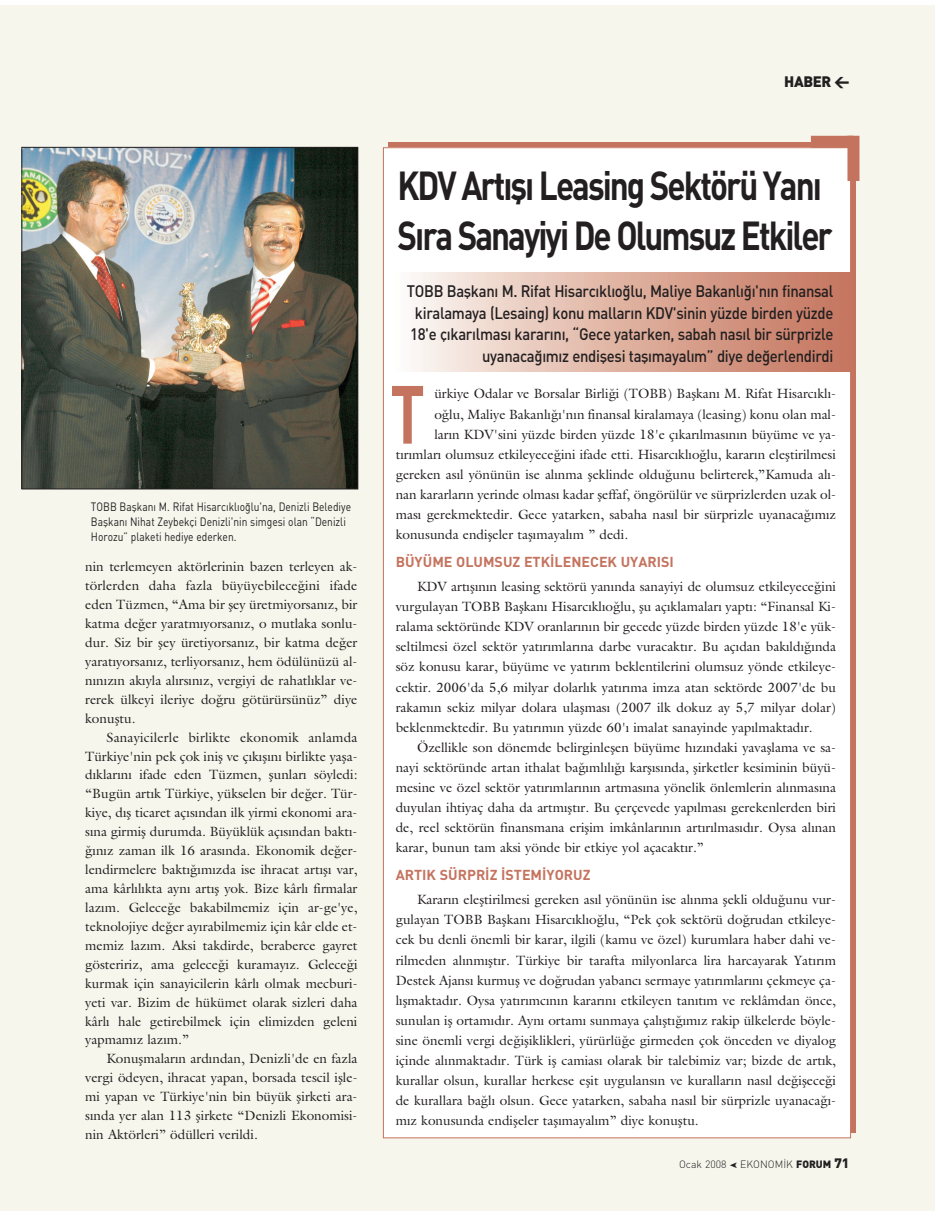
<style>
.page{position:relative;width:935px;height:1211px;background:#fff}
.page>*{position:absolute;margin:0;border:0;box-sizing:border-box;transform-origin:0 0}
.t1{font:81px "DINT Bold";color:#c4735e;scale:.75 1}
.t2{font:39.9px/49.7px "DINT Bold";letter-spacing:-.06em;color:#231f20;scale:.83 1}
.t3{font:16.5px/21.5px "DINT Medium";letter-spacing:-.02em;color:#231f20;text-align:right;scale:.9 1}
.t4{font:15px "DINT Black";letter-spacing:-.03em;color:#231f20}
.t5{font:14.25px "DINT Bold";color:#c4735e}
.t6{font:13.5px/18.9px "Galliard Turk";color:#231f20;text-align:justify}
.t7{font:12px/15px "DINT";color:#231f20;scale:.85 1}
.t8{font:10.5px "DINT Light";color:#231f20}
.s1{font-family:"DINT Black"}
.s2{font-family:"DINT Black";font-size:13.5px}
</style>
<div class="page">
<div style="left:0;top:5px;width:934px;height:1205px;background:#f6f6ed"></div>
<img style="left:24px;top:149px;width:332px;height:338px">
<div style="left:22px;top:147px;width:336px;height:342px;border:1px solid #231f20"></div>
<div style="left:383px;top:148px;width:467px;height:989px;background:#fff"></div>
<div style="left:810px;top:136px;width:43px;height:12px;background:#c4735e"></div>
<div style="left:847px;top:136px;width:12px;height:45px;background:#c4735e"></div>
<div style="left:393px;top:273px;width:459px;height:98px;background:linear-gradient(to right,#fcf8f3,#c37057)"></div>
<p class="t7" style="left:91px;top:500px;width:307px">TOBB Baflkan› M. Rifat Hisarc›kl›o¤lu'na, Denizli Belediye<br>Baflkan› Nihat Zeybekçi Denizli'nin simgesi olan “Denizli<br>Horozu” plaketi hediye ederken.</p>
<p class="t6" style="left:85px;top:558px;width:274px">nin terlemeyen aktörlerinin bazen terleyen ak&shy;törlerden daha fazla büyüyebilece¤ini ifade eden Tüzmen, “Ama bir fley üretmiyorsan›z, bir katma de¤er yaratm›yorsan›z, o mutlaka sonlu&shy;dur. Siz bir fley üretiyorsan›z, bir katma de¤er yarat›yorsan›z, terliyorsan›z, hem ödülünüzü al&shy;n›n›z›n ak›yla al›rs›n›z, vergiyi de rahatl›klar ve&shy;rerek ülkeyi ileriye do¤ru götürürsünüz” diye konufltu.</p>
<p class="t6" style="left:85px;top:729px;width:274px;text-indent:21px">Sanayicilerle birlikte ekonomik anlamda Türkiye'nin pek çok inifl ve ç›k›fl›n› birlikte yafla&shy;d›klar›n› ifade eden Tüzmen, flunlar› söyledi: “Bugün art›k Türkiye, yükselen bir de¤er. Tür&shy;kiye, d›fl ticaret aç›s›ndan ilk yirmi ekonomi ara&shy;s›na girmifl durumda. Büyüklük aç›s›ndan bakt›- ¤›n›z zaman ilk 16 aras›nda. Ekonomik de¤er&shy;lendirmelere bakt›¤›m›zda ise ihracat art›fl› var, ama kârl›l›kta ayn› art›fl yok. Bize kârl› firmalar laz›m. Gelece¤e bakabilmemiz için ar-ge'ye, teknolojiye de¤er ay›rabilmemiz için kâr elde et&shy;memiz laz›m. Aksi takdirde, beraberce gayret gösteririz, ama gelece¤i kuramay›z. Gelece¤i kurmak için sanayicilerin kârl› olmak mecburi&shy;yeti var. Bizim de hükümet olarak sizleri daha kârl› hale getirebilmek için elimizden geleni yapmam›z laz›m.”</p>
<p class="t6" style="left:85px;top:1050px;width:274px;text-indent:21px">Konuflmalar›n ard›ndan, Denizli'de en fazla vergi ödeyen, ihracat yapan, borsada tescil iflle&shy;mi yapan ve Türkiye'nin bin büyük flirketi ara&shy;s›nda yer alan 113 flirkete “Denizli Ekonomisi&shy;nin Aktörleri” ödülleri verildi.</p>
<p class="t4" style="left:784px;top:76px;width:67px">HABER &lt;</p>
<h2 class="t2" style="left:397px;top:165px;width:526px">KDV Art›fl› Leasing Sektörü Yan›<br>S›ra Sanayiyi De Olumsuz Etkiler</h2>
<p class="t3" style="left:407px;top:282px;width:475px">TOBB Baflkan› M. Rifat Hisarc›kl›o¤lu, Maliye Bakanl›¤›'n›n finansal kiralamaya (Lesaing) konu mallar›n KDV'sinin yüzde birden yüzde 18'e ç›kar›lmas› karar›n›, “Gece yatarken, sabah nas›l bir sürprizle uyanaca¤›m›z endiflesi tafl›mayal›m” diye de¤erlendirdi</p>
<h1 class="t1" style="left:390px;top:386px;width:48px">T</h1>
<p class="t6" style="left:434px;top:386px;width:403px">ürkiye Odalar ve Borsalar Birli¤i (TOBB) Baflkan› M. Rifat Hisarc›kl›-</p>
<p class="t6" style="left:434px;top:406px;width:403px">o¤lu, Maliye Bakanl›¤›'n›n finansal kiralamaya (leasing) konu olan mal-</p>
<p class="t6" style="left:434px;top:426px;width:403px">lar›n KDV'sini yüzde birden yüzde 18'e ç›kar›lmas›n›n büyüme ve ya-</p>
<p class="t6" style="left:396px;top:446px;width:442px">t›r›mlar› olumsuz etkileyece¤ini ifade etti. Hisarc›kl›o¤lu, karar›n elefltirilmesi</p>
<p class="t6" style="left:396px;top:466px;width:442px">gereken as›l yönünün ise al›nma fleklinde oldu¤unu belirterek,”Kamuda al›-</p>
<p class="t6" style="left:396px;top:486px;width:442px">nan kararlar›n yerinde olmas› kadar fleffaf, öngörülür ve sürprizlerden uzak ol-</p>
<p class="t6" style="left:396px;top:506px;width:442px">mas› gerekmektedir. Gece yatarken, sabaha nas›l bir sürprizle uyanaca¤›m›z</p>
<p class="t6" style="left:396px;top:526px;width:234px">konusunda endifleler tafl›mayal›m ” dedi.</p>
<p class="t5" style="left:396px;top:557px;width:280px">BÜYÜME OLUMSUZ ETK‹LENECEK UYARISI</p>
<p class="t6" style="left:396px;top:578px;width:442px;line-height:20.1px;text-indent:21px">KDV art›fl›n›n leasing sektörü yan›nda sanayiyi de olumsuz etkileyece¤ini vurgulayan TOBB Baflkan› Hisarc›kl›o¤lu, flu aç›klamalar› yapt›: “Finansal Ki&shy;ralama sektöründe KDV oranlar›n›n bir gecede yüzde birden yüzde 18'e yük&shy;seltilmesi özel sektör yat›r›mlar›na darbe vuracakt›r. Bu aç›dan bak›ld›¤›nda söz konusu karar, büyüme ve yat›r›m beklentilerini olumsuz yönde etkileye&shy;cektir. 2006'da 5,6 milyar dolarl›k yat›r›ma imza atan sektörde 2007'de bu rakam›n sekiz milyar dolara ulaflmas› (2007 ilk dokuz ay 5,7 milyar dolar) beklenmektedir. Bu yat›r›m›n yüzde 60'› imalat sanayinde yap›lmaktad›r.</p>
<p class="t6" style="left:396px;top:738px;width:442px;line-height:20.1px;text-indent:21px">Özellikle son dönemde belirginleflen büyüme h›z›ndaki yavafllama ve sa&shy;nayi sektöründe artan ithalat ba¤›ml›l›¤› karfl›s›nda, flirketler kesiminin büyü&shy;mesine ve özel sektör yat›r›mlar›n›n artmas›na yönelik önlemlerin al›nmas›na duyulan ihtiyaç daha da artm›flt›r. Bu çerçevede yap›lmas› gerekenlerden biri de, reel sektörün finansmana eriflim imkânlar›n›n art›r›lmas›d›r. Oysa al›nan karar, bunun tam aksi yönde bir etkiye yol açacakt›r.”</p>
<p class="t5" style="left:396px;top:870px;width:196px">ARTIK SÜRPR‹Z ‹STEM‹YORUZ</p>
<p class="t6" style="left:396px;top:891px;width:442px;line-height:20.1px;text-indent:21px">Karar›n elefltirilmesi gereken as›l yönünün ise al›nma flekli oldu¤unu vur&shy;gulayan TOBB Baflkan› Hisarc›kl›o¤lu, “Pek çok sektörü do¤rudan etkileye&shy;cek bu denli önemli bir karar, ilgili (kamu ve özel) kurumlara haber dahi ve&shy;rilmeden al›nm›flt›r. Türkiye bir tarafta milyonlarca lira harcayarak Yat›r›m Destek Ajans› kurmufl ve do¤rudan yabanc› sermaye yat›r›mlar›n› çekmeye ça&shy;l›flmaktad›r. Oysa yat›r›mc›n›n karar›n› etkileyen tan›t›m ve reklâmdan önce, sunulan ifl ortam›d›r. Ayn› ortam› sunmaya çal›flt›¤›m›z rakip ülkelerde böyle&shy;sine önemli vergi de¤ifliklikleri, yürürlü¤e girmeden çok önceden ve diyalog içinde al›nmaktad›r. Türk ifl camias› olarak bir talebimiz var; bizde de art›k, kurallar olsun, kurallar herkese eflit uygulans›n ve kurallar›n nas›l de¤iflece¤i de kurallara ba¤l› olsun. Gece yatarken, sabaha nas›l bir sürprizle uyanaca¤›- m›z konusunda endifleler tafl›mayal›m” diye konufltu.</p>
<p class="t8" style="left:679px;top:1160px;width:172px">Ocak 2008 ● EKONOM‹K <span class="s1">FORUM</span> <span class="s2">71</span></p>
</div>
